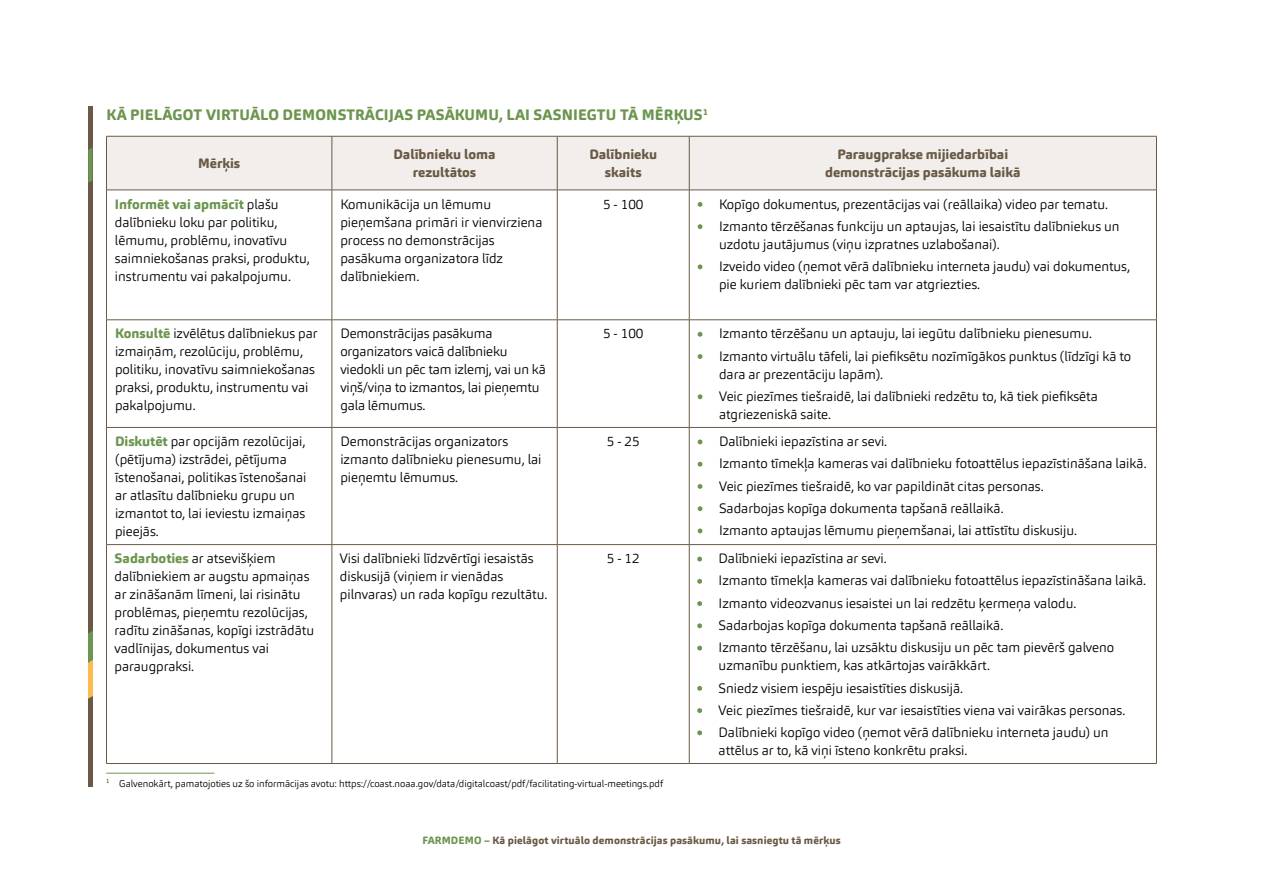
<style>
.page{position:relative;width:1263px;height:893px;background:#fff}
.page>*{position:absolute;margin:0;border:0;box-sizing:border-box;transform-origin:0 0}
.t1{font:800 15px "Carnas";letter-spacing:.01em;color:#6c954f}
.t2{font:300 13.5px/18px "Carnas";color:#000}
.t3{font:800 13.5px/18px "Carnas";color:#6a5945;text-align:center}
.t4{font:800 10.5px "Carnas";letter-spacing:.01em;color:#6a5945}
.t5{font:300 9.75px "Carnas";color:#000}
.s1{font-weight:800;color:#6c954f}
.s2{color:#6c954f}
</style>
<div class="page">
<div style="left:107px;top:137px;width:1049px;height:53px;background:#f1eeec"></div>
<hr style="left:106px;top:190px;width:1px;height:130px;background:#6a5945">
<hr style="left:332px;top:190px;width:1px;height:130px;background:#6a5945">
<hr style="left:557px;top:190px;width:1px;height:130px;background:#6a5945">
<hr style="left:689px;top:190px;width:1px;height:130px;background:#6a5945">
<hr style="left:1156px;top:190px;width:1px;height:130px;background:#6a5945">
<hr style="left:106px;top:320px;width:226px;height:1px;background:#6a5945">
<hr style="left:106px;top:320px;width:1px;height:107px;background:#6a5945">
<hr style="left:332px;top:320px;width:225px;height:1px;background:#6a5945">
<hr style="left:332px;top:320px;width:1px;height:107px;background:#6a5945">
<hr style="left:557px;top:320px;width:132px;height:1px;background:#6a5945">
<hr style="left:557px;top:320px;width:1px;height:107px;background:#6a5945">
<hr style="left:689px;top:320px;width:468px;height:1px;background:#6a5945">
<hr style="left:689px;top:320px;width:1px;height:107px;background:#6a5945">
<hr style="left:1156px;top:320px;width:1px;height:107px;background:#6a5945">
<hr style="left:106px;top:427px;width:226px;height:1px;background:#6a5945">
<hr style="left:106px;top:428px;width:1px;height:116px;background:#6a5945">
<hr style="left:332px;top:427px;width:225px;height:1px;background:#6a5945">
<hr style="left:332px;top:428px;width:1px;height:116px;background:#6a5945">
<hr style="left:557px;top:427px;width:132px;height:1px;background:#6a5945">
<hr style="left:557px;top:428px;width:1px;height:116px;background:#6a5945">
<hr style="left:689px;top:427px;width:468px;height:1px;background:#6a5945">
<hr style="left:689px;top:428px;width:1px;height:116px;background:#6a5945">
<hr style="left:1156px;top:428px;width:1px;height:116px;background:#6a5945">
<hr style="left:106px;top:544px;width:226px;height:1px;background:#6a5945">
<hr style="left:106px;top:545px;width:1px;height:218px;background:#6a5945">
<hr style="left:332px;top:544px;width:225px;height:1px;background:#6a5945">
<hr style="left:332px;top:545px;width:1px;height:218px;background:#6a5945">
<hr style="left:557px;top:544px;width:132px;height:1px;background:#6a5945">
<hr style="left:557px;top:545px;width:1px;height:218px;background:#6a5945">
<hr style="left:689px;top:544px;width:468px;height:1px;background:#6a5945">
<hr style="left:689px;top:545px;width:1px;height:218px;background:#6a5945">
<hr style="left:1156px;top:545px;width:1px;height:218px;background:#6a5945">
<hr style="left:106px;top:763px;width:226px;height:1px;background:#6a5945">
<hr style="left:332px;top:763px;width:225px;height:1px;background:#6a5945">
<hr style="left:557px;top:763px;width:132px;height:1px;background:#6a5945">
<hr style="left:689px;top:763px;width:468px;height:1px;background:#6a5945">
<hr style="left:106px;top:136px;width:226px;height:1px;background:#6a5945">
<hr style="left:106px;top:136px;width:1px;height:54px;background:#6a5945">
<hr style="left:332px;top:136px;width:225px;height:1px;background:#6a5945">
<hr style="left:332px;top:136px;width:1px;height:54px;background:#6a5945">
<hr style="left:557px;top:136px;width:132px;height:1px;background:#6a5945">
<hr style="left:557px;top:136px;width:1px;height:54px;background:#6a5945">
<hr style="left:689px;top:136px;width:468px;height:1px;background:#6a5945">
<hr style="left:689px;top:136px;width:1px;height:54px;background:#6a5945">
<hr style="left:1156px;top:136px;width:1px;height:54px;background:#6a5945">
<hr style="left:106px;top:190px;width:226px;height:1px;background:#6a5945">
<hr style="left:332px;top:190px;width:225px;height:1px;background:#6a5945">
<hr style="left:557px;top:190px;width:132px;height:1px;background:#6a5945">
<hr style="left:689px;top:190px;width:468px;height:1px;background:#6a5945">
<svg style="left:698px;top:202px;width:4px;height:5px"></svg>
<svg style="left:698px;top:224px;width:4px;height:5px"></svg>
<svg style="left:698px;top:264px;width:4px;height:6px"></svg>
<svg style="left:698px;top:332px;width:4px;height:5px"></svg>
<svg style="left:698px;top:354px;width:4px;height:5px"></svg>
<svg style="left:698px;top:394px;width:4px;height:5px"></svg>
<svg style="left:698px;top:439px;width:4px;height:6px"></svg>
<svg style="left:698px;top:461px;width:4px;height:6px"></svg>
<svg style="left:698px;top:484px;width:4px;height:5px"></svg>
<svg style="left:698px;top:506px;width:4px;height:5px"></svg>
<svg style="left:698px;top:528px;width:4px;height:6px"></svg>
<svg style="left:697px;top:556px;width:5px;height:6px"></svg>
<svg style="left:697px;top:579px;width:5px;height:5px"></svg>
<svg style="left:697px;top:601px;width:5px;height:5px"></svg>
<svg style="left:697px;top:623px;width:5px;height:5px"></svg>
<svg style="left:697px;top:645px;width:5px;height:6px"></svg>
<svg style="left:697px;top:686px;width:5px;height:5px"></svg>
<svg style="left:697px;top:708px;width:5px;height:5px"></svg>
<svg style="left:697px;top:730px;width:5px;height:5px"></svg>
<hr style="left:88px;top:106px;width:4px;height:681px;background:#6a5945">
<svg style="left:88px;top:148px;width:4px;height:35px"></svg>
<svg style="left:88px;top:631px;width:4px;height:68px"></svg>
<hr style="left:106px;top:773px;width:108px;height:1px;background:#6c954f">
<p class="t1" style="left:106px;top:105px;width:603px">KĀ PIELĀGOT VIRTUĀLO DEMONSTRĀCIJAS PASĀKUMU, LAI SASNIEGTU TĀ MĒRĶUS<sup>1</sup></p>
<p class="t3" style="left:198px;top:154px;width:44px">Mērķis</p>
<p class="t3" style="left:394px;top:145px;width:103px">Dalībnieku loma rezultātos</p>
<p class="t3" style="left:589px;top:145px;width:69px">Dalībnieku skaits</p>
<p class="t3" style="left:825px;top:145px;width:197px">Paraugprakse mijiedarbībai demonstrācijas pasākuma laikā</p>
<p class="t2" style="left:115px;top:195px;width:196px"><span class="s1">Informēt vai apmācīt</span> plašu dalībnieku loku par politiku, lēmumu, problēmu, inovatīvu saimniekošanas praksi, produktu, instrumentu vai pakalpojumu.</p>
<p class="t2" style="left:340px;top:195px;width:204px">Komunikācija un lēmumu pieņemšana primāri ir vienvirziena process no demonstrācijas pasākuma organizatora līdz dalībniekiem.</p>
<p class="t2" style="left:603px;top:195px;width:42px">5 - 100</p>
<p class="t2" style="left:719px;top:193px;width:402px;line-height:22.2px">Kopīgo dokumentus, prezentācijas vai (reāllaika) video par tematu.<br>Izmanto tērzēšanas funkciju un aptaujas, lai iesaistītu dalībniekus un</p>
<p class="t2" style="left:719px;top:233px;width:412px;line-height:22.2px">uzdotu jautājumus (viņu izpratnes uzlabošanai).<br>Izveido video (ņemot vērā dalībnieku interneta jaudu) vai dokumentus,</p>
<p class="t2" style="left:719px;top:275px;width:263px">pie kuriem dalībnieki pēc tam var atgriezties.</p>
<p class="t2" style="left:115px;top:325px;width:204px"><span class="s1">Konsultē</span> izvēlētus dalībniekus par izmaiņām, rezolūciju, problēmu, politiku, inovatīvu saimniekošanas praksi, produktu, instrumentu vai pakalpojumu.</p>
<p class="t2" style="left:340px;top:325px;width:207px">Demonstrācijas pasākuma organizators vaicā dalībnieku viedokli un pēc tam izlemj, vai un kā viņš/viņa to izmantos, lai pieņemtu gala lēmumus.</p>
<p class="t2" style="left:603px;top:325px;width:42px">5 - 100</p>
<p class="t2" style="left:719px;top:323px;width:414px;line-height:22.2px">Izmanto tērzēšanu un aptauju, lai iegūtu dalībnieku pienesumu.<br>Izmanto virtuālu tāfeli, lai piefiksētu nozīmīgākos punktus (līdzīgi kā to</p>
<p class="t2" style="left:719px;top:363px;width:380px;line-height:22.2px">dara ar prezentāciju lapām).<br>Veic piezīmes tiešraidē, lai dalībnieki redzētu to, kā tiek piefiksēta</p>
<p class="t2" style="left:719px;top:405px;width:114px">atgriezeniskā saite.</p>
<p class="t2" style="left:115px;top:432px;width:193px"><span class="s1">Diskutēt</span> par opcijām rezolūcijai, (pētījuma) izstrādei, pētījuma īstenošanai, politikas īstenošanai ar atlasītu dalībnieku grupu un izmantot to, lai ieviestu izmaiņas pieejās.</p>
<p class="t2" style="left:340px;top:432px;width:203px">Demonstrācijas organizators izmanto dalībnieku pienesumu, lai pieņemtu lēmumus.</p>
<p class="t2" style="left:607px;top:432px;width:34px">5 - 25</p>
<p class="t2" style="left:719px;top:430px;width:429px;line-height:22.2px">Dalībnieki iepazīstina ar sevi.<br>Izmanto tīmekļa kameras vai dalībnieku fotoattēlus iepazīstināšana laikā.<br>Veic piezīmes tiešraidē, ko var papildināt citas personas.<br>Sadarbojas kopīga dokumenta tapšanā reāllaikā.<br>Izmanto aptaujas lēmumu pieņemšanai, lai attīstītu diskusiju.</p>
<p class="t2" style="left:115px;top:549px;width:201px"><span class="s1">Sadarboties</span> ar atsevišķiem dalībniekiem ar augstu apmaiņas ar zināšanām līmeni, lai risinātu problēmas, pieņemtu rezolūcijas, radītu zināšanas, kopīgi izstrādātu vadlīnijas, dokumentus vai paraugpraksi.</p>
<p class="t2" style="left:340px;top:549px;width:209px">Visi dalībnieki līdzvērtīgi iesaistās diskusijā (viņiem ir vienādas pilnvaras) un rada kopīgu rezultātu.</p>
<p class="t2" style="left:607px;top:549px;width:34px">5 - 12</p>
<p class="t2" style="left:719px;top:547px;width:429px;line-height:22.2px">Dalībnieki iepazīstina ar sevi.<br>Izmanto tīmekļa kameras vai dalībnieku fotoattēlus iepazīstināšana laikā.<br>Izmanto videozvanus iesaistei un lai redzētu ķermeņa valodu.<br>Sadarbojas kopīga dokumenta tapšanā reāllaikā.<br>Izmanto tērzēšanu, lai uzsāktu diskusiju un pēc tam pievērš galveno</p>
<p class="t2" style="left:719px;top:654px;width:408px;line-height:22.2px">uzmanību punktiem, kas atkārtojas vairākkārt.<br>Sniedz visiem iespēju iesaistīties diskusijā.<br>Veic piezīmes tiešraidē, kur var iesaistīties viena vai vairākas personas.<br>Dalībnieki kopīgo video (ņemot vērā dalībnieku interneta jaudu) un</p>
<p class="t2" style="left:719px;top:741px;width:250px">attēlus ar to, kā viņi īsteno konkrētu praksi.</p>
<p class="t5" style="left:106px;top:777px;width:558px"><sup>1</sup> Galvenokārt, pamatojoties uz šo informācijas avotu: https://coast.noaa.gov/data/digitalcoast/pdf/facilitating-virtual-meetings.pdf</p>
<p class="t4" style="left:422px;top:833px;width:420px"><span class="s2">FARMDEMO –</span> Kā pielāgot virtuālo demonstrācijas pasākumu, lai sasniegtu tā mērķus</p>
</div>
